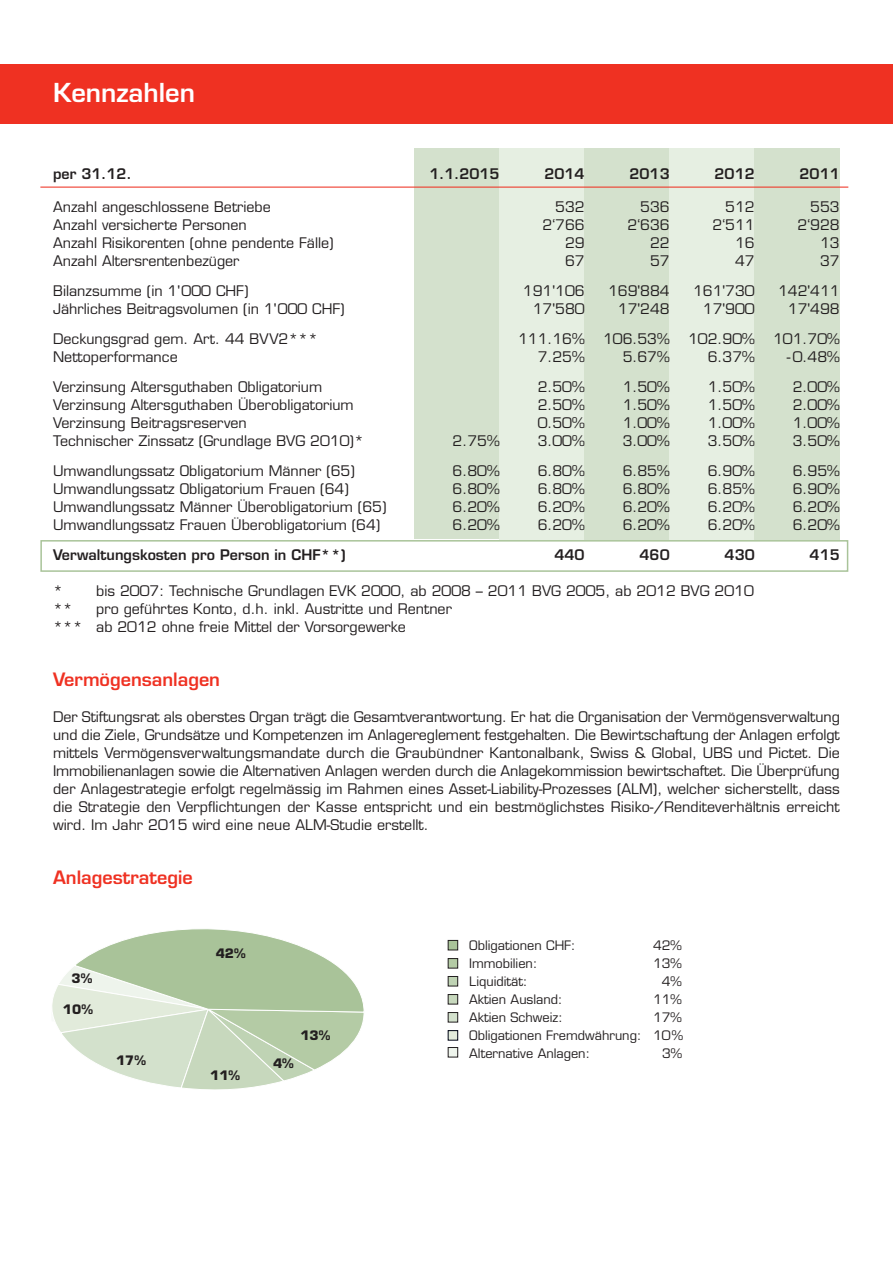
<style>
.page{position:relative;width:893px;height:1263px;background:#fff}
.page>*{position:absolute;margin:0;border:0;box-sizing:border-box;transform-origin:0 0}
.t1{font:600 25.5px "Eurostile";color:#fff}
.t2{font:600 18px "Eurostile";color:#ef3122}
.t3{font:14.25px/18px "Eurostile";color:#231f20}
.t4{font:600 14.25px "Eurostile";color:#231f20}
.t5{font:12.75px/18px "Eurostile";color:#231f20;text-align:justify}
.t6{font:700 12.75px "Eurostile";color:#231f20}
</style>
<div class="page">
<div style="left:415px;top:149px;width:85px;height:390px;background:#d4e1cd"></div>
<div style="left:500px;top:149px;width:85px;height:391px;background:#e6efe2"></div>
<div style="left:585px;top:149px;width:85px;height:391px;background:#d4e1cd"></div>
<div style="left:670px;top:149px;width:85px;height:391px;background:#e6efe2"></div>
<div style="left:755px;top:149px;width:85px;height:391px;background:#d4e1cd"></div>
<div style="left:0;top:64px;width:893px;height:59px;background:#ef3122"></div>
<div style="left:40px;top:540px;width:808px;height:32px;border:2px solid #a9c399"></div>
<hr style="left:40px;top:187px;width:808px;height:1px;background:#ef3122">
<div style="left:448px;top:940px;width:10px;height:10px;background:#a9c399"></div>
<div style="left:448px;top:940px;width:10px;height:10px;border:1px solid #231f20"></div>
<div style="left:448px;top:958px;width:10px;height:10px;background:#b4cba5"></div>
<div style="left:448px;top:958px;width:10px;height:10px;border:1px solid #231f20"></div>
<div style="left:448px;top:976px;width:10px;height:10px;background:#bfd3b4"></div>
<div style="left:448px;top:976px;width:10px;height:10px;border:1px solid #231f20"></div>
<div style="left:448px;top:994px;width:10px;height:10px;background:#c7d8bd"></div>
<div style="left:448px;top:994px;width:10px;height:10px;border:1px solid #231f20"></div>
<div style="left:448px;top:1012px;width:10px;height:10px;background:#d3e1cc"></div>
<div style="left:448px;top:1012px;width:10px;height:10px;border:1px solid #231f20"></div>
<div style="left:448px;top:1030px;width:10px;height:10px;background:#e2ebdb"></div>
<div style="left:448px;top:1030px;width:10px;height:10px;border:1px solid #000516"></div>
<svg style="left:52px;top:929px;width:312px;height:161px"></svg>
<div style="left:448px;top:1047px;width:10px;height:10px;background:#eef4ec"></div>
<div style="left:448px;top:1047px;width:10px;height:10px;border:1px solid #231f20"></div>
<h1 class="t1" style="left:53px;top:83px;width:143px">Kennzahlen</h1>
<p class="t4" style="left:53px;top:168px;width:80px">per 31.12.</p>
<p class="t4" style="left:429px;top:168px;width:72px">1.1.2015</p>
<p class="t4" style="left:544px;top:168px;width:42px">2014</p>
<p class="t4" style="left:629px;top:168px;width:42px">2013</p>
<p class="t4" style="left:715px;top:168px;width:42px">2012</p>
<p class="t4" style="left:800px;top:168px;width:42px">2011</p>
<p class="t3" style="left:53px;top:199px;width:219px">Anzahl angeschlossene Betriebe</p>
<p class="t3" style="left:555px;top:199px;width:31px">532</p>
<p class="t3" style="left:640px;top:199px;width:31px">536</p>
<p class="t3" style="left:725px;top:199px;width:31px">512</p>
<p class="t3" style="left:810px;top:199px;width:31px">553</p>
<p class="t3" style="left:53px;top:217px;width:195px">Anzahl versicherte Personen</p>
<p class="t3" style="left:542px;top:217px;width:44px">2‘766</p>
<p class="t3" style="left:627px;top:217px;width:44px">2‘636</p>
<p class="t3" style="left:713px;top:217px;width:44px">2‘511</p>
<p class="t3" style="left:798px;top:217px;width:44px">2‘928</p>
<p class="t3" style="left:53px;top:235px;width:282px">Anzahl Risikorenten (ohne pendente Fälle)</p>
<p class="t3" style="left:565px;top:235px;width:21px">29</p>
<p class="t3" style="left:650px;top:235px;width:21px">22</p>
<p class="t3" style="left:735px;top:235px;width:21px">16</p>
<p class="t3" style="left:820px;top:235px;width:21px">13</p>
<p class="t3" style="left:53px;top:253px;width:188px">Anzahl Altersrentenbezüger</p>
<p class="t3" style="left:565px;top:253px;width:21px">67</p>
<p class="t3" style="left:650px;top:253px;width:21px">57</p>
<p class="t3" style="left:735px;top:253px;width:21px">47</p>
<p class="t3" style="left:820px;top:253px;width:21px">37</p>
<p class="t3" style="left:53px;top:283px;width:197px">Bilanzsumme (in 1'000 CHF)</p>
<p class="t3" style="left:523px;top:283px;width:63px">191'106</p>
<p class="t3" style="left:608px;top:283px;width:63px">169'884</p>
<p class="t3" style="left:693px;top:283px;width:63px">161'730</p>
<p class="t3" style="left:778px;top:283px;width:63px">142'411</p>
<p class="t3" style="left:53px;top:301px;width:293px">Jährliches Beitragsvolumen (in 1'000 CHF)</p>
<p class="t3" style="left:533px;top:301px;width:53px">17'580</p>
<p class="t3" style="left:618px;top:301px;width:53px">17'248</p>
<p class="t3" style="left:703px;top:301px;width:53px">17'900</p>
<p class="t3" style="left:788px;top:301px;width:53px">17'498</p>
<p class="t3" style="left:53px;top:331px;width:266px">Deckungsgrad gem. Art. 44 BVV2***</p>
<p class="t3" style="left:518px;top:331px;width:68px">111.16%</p>
<p class="t3" style="left:603px;top:331px;width:68px">106.53%</p>
<p class="t3" style="left:688px;top:331px;width:68px">102.90%</p>
<p class="t3" style="left:773px;top:331px;width:68px">101.70%</p>
<p class="t3" style="left:53px;top:349px;width:126px">Nettoperformance</p>
<p class="t3" style="left:538px;top:349px;width:49px">7.25%</p>
<p class="t3" style="left:623px;top:349px;width:49px">5.67%</p>
<p class="t3" style="left:708px;top:349px;width:49px">6.37%</p>
<p class="t3" style="left:787px;top:349px;width:54px">-0.48%</p>
<p class="t3" style="left:53px;top:379px;width:270px">Verzinsung Altersguthaben Obligatorium</p>
<p class="t3" style="left:538px;top:379px;width:49px">2.50%</p>
<p class="t3" style="left:623px;top:379px;width:49px">1.50%</p>
<p class="t3" style="left:708px;top:379px;width:49px">1.50%</p>
<p class="t3" style="left:793px;top:379px;width:49px">2.00%</p>
<p class="t3" style="left:53px;top:397px;width:302px">Verzinsung Altersguthaben Überobligatorium</p>
<p class="t3" style="left:538px;top:397px;width:49px">2.50%</p>
<p class="t3" style="left:623px;top:397px;width:49px">1.50%</p>
<p class="t3" style="left:708px;top:397px;width:49px">1.50%</p>
<p class="t3" style="left:793px;top:397px;width:49px">2.00%</p>
<p class="t3" style="left:53px;top:415px;width:195px">Verzinsung Beitragsreserven</p>
<p class="t3" style="left:538px;top:415px;width:49px">0.50%</p>
<p class="t3" style="left:623px;top:415px;width:49px">1.00%</p>
<p class="t3" style="left:708px;top:415px;width:49px">1.00%</p>
<p class="t3" style="left:793px;top:415px;width:49px">1.00%</p>
<p class="t3" style="left:53px;top:433px;width:312px">Technischer Zinssatz (Grundlage BVG 2010)*</p>
<p class="t3" style="left:453px;top:433px;width:49px">2.75%</p>
<p class="t3" style="left:538px;top:433px;width:49px">3.00%</p>
<p class="t3" style="left:623px;top:433px;width:49px">3.00%</p>
<p class="t3" style="left:708px;top:433px;width:49px">3.50%</p>
<p class="t3" style="left:793px;top:433px;width:49px">3.50%</p>
<p class="t3" style="left:53px;top:463px;width:303px">Umwandlungssatz Obligatorium Männer (65)</p>
<p class="t3" style="left:453px;top:463px;width:49px">6.80%</p>
<p class="t3" style="left:538px;top:463px;width:49px">6.80%</p>
<p class="t3" style="left:623px;top:463px;width:49px">6.85%</p>
<p class="t3" style="left:708px;top:463px;width:49px">6.90%</p>
<p class="t3" style="left:793px;top:463px;width:49px">6.95%</p>
<p class="t3" style="left:53px;top:481px;width:297px">Umwandlungssatz Obligatorium Frauen (64)</p>
<p class="t3" style="left:453px;top:481px;width:49px">6.80%</p>
<p class="t3" style="left:538px;top:481px;width:49px">6.80%</p>
<p class="t3" style="left:623px;top:481px;width:49px">6.80%</p>
<p class="t3" style="left:708px;top:481px;width:49px">6.85%</p>
<p class="t3" style="left:793px;top:481px;width:49px">6.90%</p>
<p class="t3" style="left:53px;top:499px;width:335px">Umwandlungssatz Männer Überobligatorium (65)</p>
<p class="t3" style="left:453px;top:499px;width:49px">6.20%</p>
<p class="t3" style="left:538px;top:499px;width:49px">6.20%</p>
<p class="t3" style="left:623px;top:499px;width:49px">6.20%</p>
<p class="t3" style="left:708px;top:499px;width:49px">6.20%</p>
<p class="t3" style="left:793px;top:499px;width:49px">6.20%</p>
<p class="t3" style="left:53px;top:517px;width:329px">Umwandlungssatz Frauen Überobligatorium (64)</p>
<p class="t3" style="left:453px;top:517px;width:49px">6.20%</p>
<p class="t3" style="left:538px;top:517px;width:49px">6.20%</p>
<p class="t3" style="left:623px;top:517px;width:49px">6.20%</p>
<p class="t3" style="left:708px;top:517px;width:49px">6.20%</p>
<p class="t3" style="left:793px;top:517px;width:49px">6.20%</p>
<p class="t4" style="left:53px;top:549px;width:294px">Verwaltungskosten pro Person in CHF**)</p>
<p class="t4" style="left:554px;top:549px;width:32px">440</p>
<p class="t4" style="left:640px;top:549px;width:32px">460</p>
<p class="t4" style="left:725px;top:549px;width:32px">430</p>
<p class="t4" style="left:810px;top:549px;width:32px">415</p>
<p class="t3" style="left:53px;top:583px;width:702px">* bis 2007: Technische Grundlagen EVK 2000, ab 2008 – 2011 BVG 2005, ab 2012 BVG 2010 **</p>
<p class="t3" style="left:53px;top:601px;width:400px;text-indent:43px">pro geführtes Konto, d.h. inkl. Austritte und Rentner *** ab 2012 ohne freie Mittel der Vorsorgewerke</p>
<p class="t2" style="left:53px;top:672px;width:168px">Vermögensanlagen</p>
<p class="t3" style="left:53px;top:709px;width:788px;text-align:justify">Der Stiftungsrat als oberstes Organ trägt die Gesamtverantwortung. Er hat die Organisation der Vermögensverwaltung und die Ziele, Grundsätze und Kompetenzen im Anlagereglement festgehalten. Die Bewirtschaftung der Anlagen erfolgt mittels Vermögensverwaltungsmandate durch die Graubündner Kantonalbank, Swiss &amp; Global, UBS und Pictet. Die Immobilienanlagen sowie die Alternativen Anlagen werden durch die Anlagekommission bewirtschaftet. Die Überprüfung der Anlagestrategie erfolgt regelmässig im Rahmen eines Asset-Liability-Prozesses (ALM), welcher sicherstellt, dass die Strategie den Verpflichtungen der Kasse entspricht und ein bestmöglichstes Risiko-/Renditeverhältnis erreicht wird. Im Jahr 2015 wird eine neue ALM-Studie erstellt.</p>
<p class="t2" style="left:53px;top:870px;width:141px">Anlagestrategie</p>
<p class="t6" style="left:71px;top:974px;width:22px">3%</p>
<p class="t6" style="left:63px;top:1004px;width:31px">10%</p>
<p class="t6" style="left:116px;top:1055px;width:31px">17%</p>
<p class="t6" style="left:216px;top:948px;width:31px">42%</p>
<p class="t6" style="left:210px;top:1070px;width:31px">11%</p>
<p class="t6" style="left:300px;top:1030px;width:31px">13%</p>
<p class="t6" style="left:273px;top:1058px;width:22px">4%</p>
<p class="t5" style="left:469px;top:938px;width:108px">Obligationen CHF:</p>
<p class="t5" style="left:653px;top:938px;width:30px">42%</p>
<p class="t5" style="left:469px;top:956px;width:70px">Immobilien:</p>
<p class="t5" style="left:653px;top:956px;width:30px">13%</p>
<p class="t5" style="left:469px;top:974px;width:60px">Liquidität:</p>
<p class="t5" style="left:662px;top:974px;width:22px">4%</p>
<p class="t5" style="left:469px;top:992px;width:95px">Aktien Ausland:</p>
<p class="t5" style="left:653px;top:992px;width:30px">11%</p>
<p class="t5" style="left:469px;top:1010px;width:95px">Aktien Schweiz:</p>
<p class="t5" style="left:469px;top:1010px;width:215px;text-indent:184px">17% Obligationen Fremdwährung: 10% Alternative Anlagen:</p>
<p class="t5" style="left:662px;top:1046px;width:22px">3%</p>
</div>
